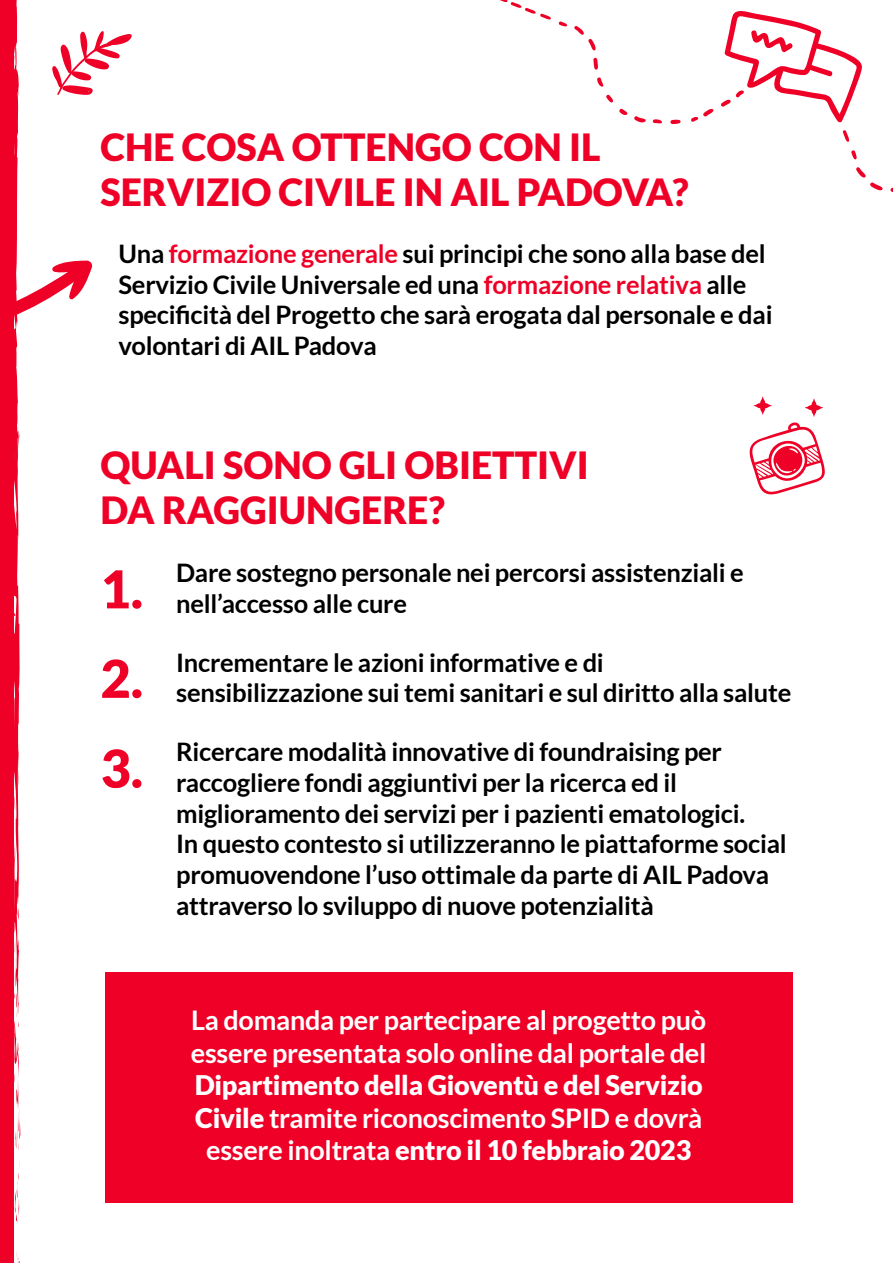
<style>
.page{position:relative;width:893px;height:1263px;background:#fff}
.page>*{position:absolute;margin:0;border:0;box-sizing:border-box;transform-origin:0 0}
.t1{font:900 52.2px "Lato";color:#ef0027}
.t2{font:900 37.5px/45px "Lato";color:#ef0027}
.t3{font:900 27px/32.4px "Lato";letter-spacing:-.01em;color:#fff;text-align:center}
.t4{font:700 27px/32.4px "Lato";letter-spacing:-.01em;color:#fff}
.t5{font:700 25.5px/30.6px "Lato";letter-spacing:-.01em;color:#000}
.s1{color:#ef0027}
.s2{font-weight:700}
</style>
<div class="page">
<div style="left:105px;top:972px;width:687px;height:230px;background:#ef0027"></div>
<svg style="left:691px;top:109px;width:22px;height:13px"></svg>
<svg style="left:670px;top:120px;width:11px;height:4px"></svg>
<svg style="left:653px;top:119px;width:9px;height:4px"></svg>
<svg style="left:634px;top:116px;width:12px;height:6px"></svg>
<svg style="left:619px;top:109px;width:8px;height:6px"></svg>
<svg style="left:606px;top:95px;width:7px;height:8px"></svg>
<svg style="left:597px;top:77px;width:6px;height:10px"></svg>
<svg style="left:593px;top:58px;width:5px;height:12px"></svg>
<svg style="left:574px;top:26px;width:22px;height:25px"></svg>
<svg style="left:559px;top:21px;width:8px;height:5px"></svg>
<svg style="left:500px;top:0;width:51px;height:20px"></svg>
<svg style="left:856px;top:167px;width:27px;height:24px"></svg>
<svg style="left:851px;top:150px;width:6px;height:9px"></svg>
<svg style="left:843px;top:130px;width:6px;height:12px"></svg>
<svg style="left:0;top:0;width:132px;height:1263px"></svg>
<svg style="left:721px;top:11px;width:141px;height:112px"></svg>
<svg style="left:749px;top:397px;width:76px;height:98px"></svg>
<h2 class="t2" style="left:100px;top:124px;width:590px">CHE COSA OTTENGO CON IL<br>SERVIZIO CIVILE IN AIL PADOVA?</h2>
<p class="t5" style="left:119px;top:238px;width:655px">Una <span class="s1">formazione generale</span> sui principi che sono alla base del Servizio Civile Universale ed una <span class="s1">formazione relativa</span> alle specificità del Progetto che sarà erogata dal personale e dai volontari di AIL Padova</p>
<h2 class="t2" style="left:100px;top:442px;width:490px">QUALI SONO GLI OBIETTIVI<br>DA RAGGIUNGERE?</h2>
<h1 class="t1" style="left:100px;top:559px;width:44px">1.</h1>
<p class="t5" style="left:176px;top:557px;width:569px">Dare sostegno personale nei percorsi assistenziali e nell’accesso alle cure</p>
<h1 class="t1" style="left:100px;top:648px;width:44px">2.</h1>
<p class="t5" style="left:176px;top:647px;width:617px">Incrementare le azioni informative e di sensibilizzazione sui temi sanitari e sul diritto alla salute</p>
<h1 class="t1" style="left:100px;top:738px;width:44px">3.</h1>
<p class="t5" style="left:176px;top:736px;width:612px">Ricercare modalità innovative di foundraising per raccogliere fondi aggiuntivi per la ricerca ed il miglioramento dei servizi per i pazienti ematologici.<br>In questo contesto si utilizzeranno le piattaforme social promuovendone l’uso ottimale da parte di AIL Padova attraverso lo sviluppo di nuove potenzialità</p>
<p class="t4" style="left:191px;top:1004px;width:517px">La domanda per partecipare al progetto può essere presentata solo online dal portale del</p>
<p class="t3" style="left:195px;top:1068px;width:510px">Dipartimento della Gioventù e del Servizio<br>Civile <span class="s2">tramite riconoscimento SPID e dovrà essere inoltrata</span> entro il 10 febbraio 2023</p>
</div>
